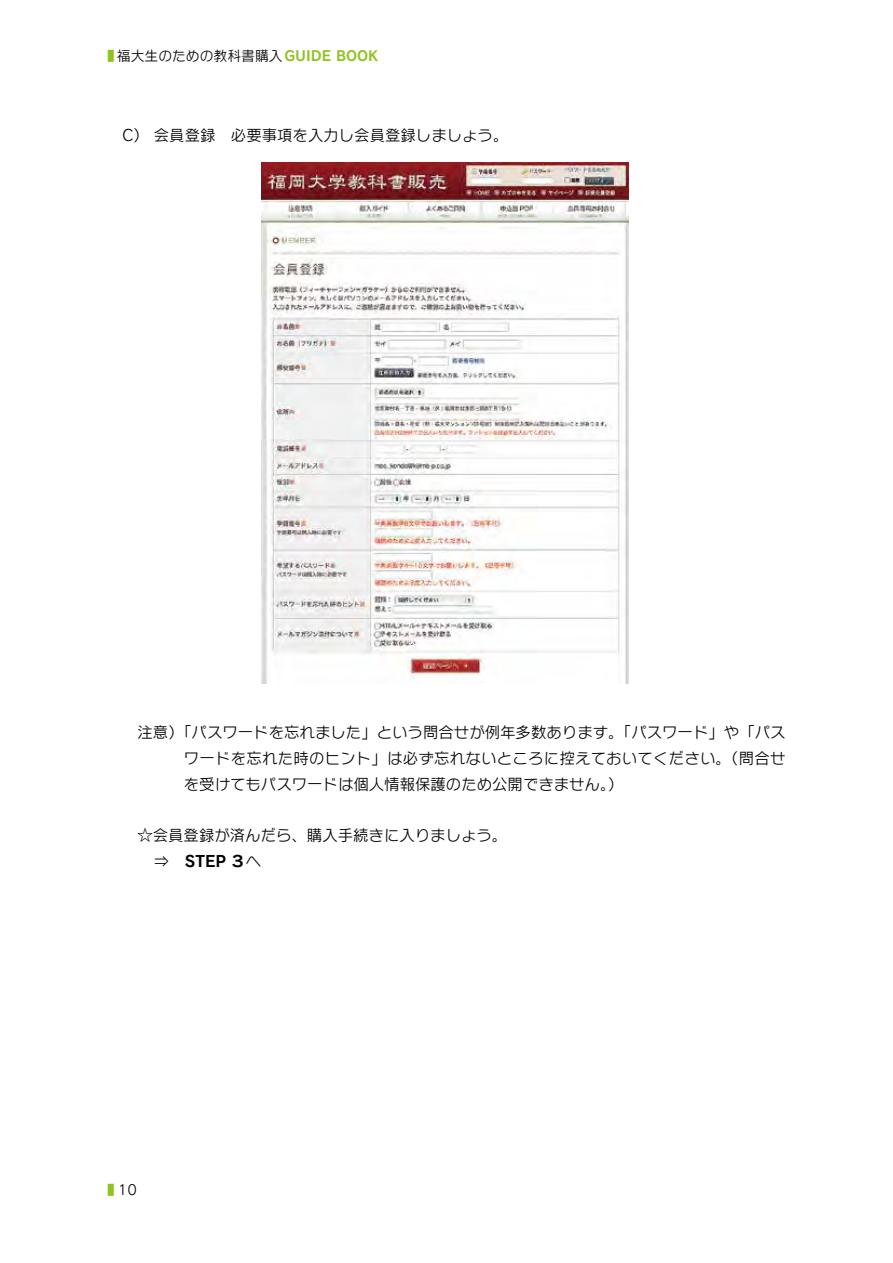
<style>
.page{position:relative;width:893px;height:1263px;background:#fff}
.page>*{position:absolute;margin:0;border:0;box-sizing:border-box;transform-origin:0 0}
.t1{font:15.45px/26px "Rodin NTLG Pro M";color:#000;text-align:justify}
.t2{font:15.45px "Rodin NTLG Pro B";color:#000}
.t3{font:13.8px "Rodin NTLG Pro M";color:#000}
.s1{font-family:"Rodin NTLG Pro B";color:#8fc31f}
.s2{font-family:"Rodin NTLG Pro M"}
.s3{color:#8fc31f}
</style>
<div class="page">
<img style="left:261px;top:163px;width:368px;height:520px">
<p class="t3" style="left:108px;top:47px;width:272px"><span class="s1">■</span> 福大生のための教科書購入<span class="s1">GUIDE BOOK</span></p>
<p class="t1" style="left:122px;top:122px;width:388px">C）会員登録　必要事項を入力し会員登録しましょう。</p>
<p class="t1" style="left:184px;top:718px;width:603px;text-indent:-47px">注意）「パスワードを忘れました」という問合せが例年多数あります。「パスワード」や「パスワードを忘れた時のヒント」は必ず忘れないところに控えておいてください。（問合せを受けてもパスワードは個人情報保護のため公開できません。）</p>
<p class="t1" style="left:137px;top:822px;width:371px">☆会員登録が済んだら、購入手続きに入りましょう。</p>
<p class="t2" style="left:154px;top:851px;width:109px"><span class="s2">⇒　</span>STEP ３<span class="s2">へ</span></p>
<p class="t3" style="left:108px;top:1181px;width:31px"><span class="s3">■</span> 10</p>
</div>
